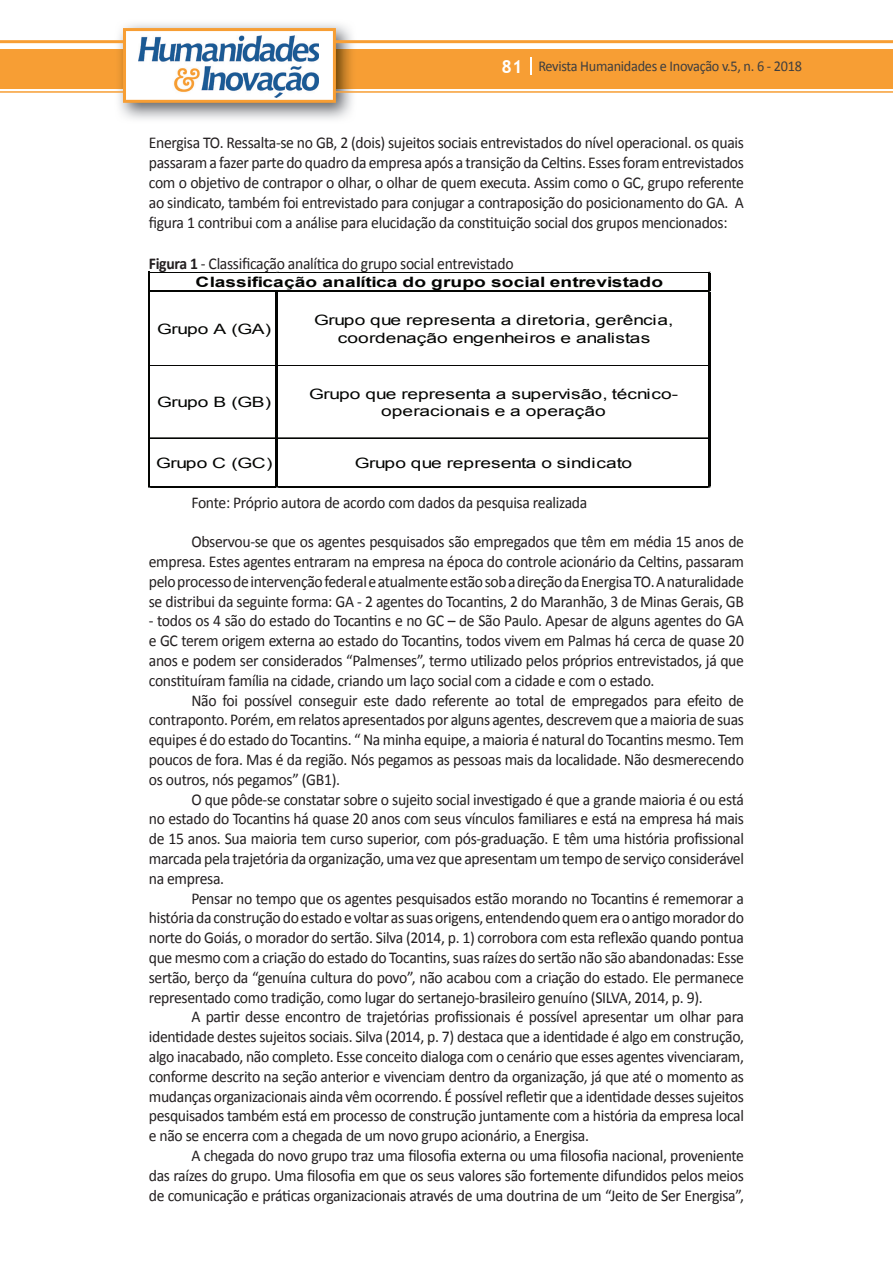
<style>
.page{position:relative;width:893px;height:1263px;background:#fff}
.page>*{position:absolute;margin:0;border:0;box-sizing:border-box;transform-origin:0 0}
.t1{font:16.5px/19.8px "Calibri";letter-spacing:-.02em;color:#231f20;text-align:justify;scale:.95 1}
.t2{font:15px "Calibri";letter-spacing:-.02em;color:#3e3e3f;scale:.95 1}
.t3{font:14.25px/17.9px "Arial";color:#040503;text-align:center;scale:1.34 1}
.t4{font:700 14.25px "Arial";letter-spacing:.005em;color:#040503;scale:1.34 1}
.s1{font-family:"Trebuchet MS";font-weight:700;font-size:18px;color:#fff}
.s2{font-weight:700}
</style>
<div class="page">
<div style="left:441px;top:49px;width:452px;height:39px;background:#f79e34"></div>
<div style="left:333px;top:49px;width:108px;height:39px;background:#f79e34"></div>
<div style="left:0;top:49px;width:124px;height:39px;background:#f79e34"></div>
<svg style="left:530px;top:57px;width:2px;height:18px"></svg>
<img style="left:115px;top:23px;width:241px;height:97px">
<img style="left:336px;top:49px;width:20px;height:39px">
<img style="left:115px;top:49px;width:8px;height:39px">
<div style="left:125px;top:30px;width:209px;height:71px;background:#fff"></div>
<img style="left:138px;top:35px;width:181px;height:62px">
<div style="left:123px;top:28px;width:213px;height:75px;border:3px solid #f79e34"></div>
<hr style="left:0;top:40px;width:124px;height:3px;background:#f79e34">
<hr style="left:0;top:91px;width:124px;height:2px;background:#f79e34">
<hr style="left:333px;top:40px;width:560px;height:3px;background:#f79e34">
<hr style="left:333px;top:91px;width:560px;height:2px;background:#f79e34">
<hr style="left:150px;top:272px;width:560px;height:1px;background:#040503">
<hr style="left:150px;top:290px;width:560px;height:2px;background:#040503">
<hr style="left:150px;top:365px;width:126px;height:1px;background:#040503">
<hr style="left:150px;top:437px;width:126px;height:1px;background:#040503">
<hr style="left:150px;top:438px;width:126px;height:1px;background:#040503">
<hr style="left:149px;top:272px;width:1px;height:216px;background:#040503">
<hr style="left:276px;top:292px;width:2px;height:196px;background:#040503">
<hr style="left:150px;top:486px;width:560px;height:2px;background:#040503">
<hr style="left:708px;top:273px;width:2px;height:215px;background:#040503">
<hr style="left:278px;top:365px;width:430px;height:1px;background:#040503">
<hr style="left:278px;top:437px;width:430px;height:1px;background:#040503">
<hr style="left:278px;top:438px;width:430px;height:1px;background:#040503">
<p class="t2" style="left:501px;top:57px;width:318px"><span class="s1">81</span> Revista Humanidades e Inovação v.5, n. 6 - 2018</p>
<p class="t1" style="left:149px;top:133px;width:628px">Energisa TO. Ressalta-se no GB, 2 (dois) sujeitos sociais entrevistados do nível operacional. os quais passaram a fazer parte do quadro da empresa após a transição da Celtins. Esses foram entrevistados com o objetivo de contrapor o olhar, o olhar de quem executa. Assim como o GC, grupo referente ao sindicato, também foi entrevistado para conjugar a contraposição do posicionamento do GA. A figura 1 contribui com a análise para elucidação da constituição social dos grupos mencionados:</p>
<p class="t1" style="left:149px;top:254px;width:385px"><span class="s2">Figura 1</span> - Classificação analítica do grupo social entrevistado</p>
<p class="t4" style="left:195px;top:272px;width:350px">Classificação analítica do grupo social entrevistado</p>
<p class="t3" style="left:157px;top:320px;width:87px">Grupo A (GA)</p>
<p class="t3" style="left:314px;top:312px;width:270px">Grupo que representa a diretoria, gerência, coordenação engenheiros e analistas</p>
<p class="t3" style="left:157px;top:394px;width:87px">Grupo B (GB)</p>
<p class="t3" style="left:309px;top:385px;width:277px">Grupo que representa a supervisão, técnico&shy;operacionais e a operação</p>
<p class="t3" style="left:156px;top:454px;width:88px">Grupo C (GC)</p>
<p class="t3" style="left:355px;top:454px;width:209px">Grupo que representa o sindicato</p>
<p class="t1" style="left:191px;top:492px;width:418px">Fonte: Próprio autora de acordo com dados da pesquisa realizada</p>
<p class="t1" style="left:149px;top:532px;width:628px;text-indent:43px">Observou-se que os agentes pesquisados são empregados que têm em média 15 anos de empresa. Estes agentes entraram na empresa na época do controle acionário da Celtins, passaram pelo processo de intervenção federal e atualmente estão sob a direção da Energisa TO. A naturalidade se distribui da seguinte forma: GA - 2 agentes do Tocantins, 2 do Maranhão, 3 de Minas Gerais, GB</p>
<p class="t1" style="left:149px;top:611px;width:628px">- todos os 4 são do estado do Tocantins e no GC – de São Paulo. Apesar de alguns agentes do GA e GC terem origem externa ao estado do Tocantins, todos vivem em Palmas há cerca de quase 20 anos e podem ser considerados “Palmenses”, termo utilizado pelos próprios entrevistados, já que constituíram família na cidade, criando um laço social com a cidade e com o estado.</p>
<p class="t1" style="left:149px;top:690px;width:628px;text-indent:43px">Não foi possível conseguir este dado referente ao total de empregados para efeito de contraponto. Porém, em relatos apresentados por alguns agentes, descrevem que a maioria de suas equipes é do estado do Tocantins. “ Na minha equipe, a maioria é natural do Tocantins mesmo. Tem poucos de fora. Mas é da região. Nós pegamos as pessoas mais da localidade. Não desmerecendo os outros, nós pegamos” (GB1).</p>
<p class="t1" style="left:149px;top:789px;width:628px;text-indent:43px">O que pôde-se constatar sobre o sujeito social investigado é que a grande maioria é ou está no estado do Tocantins há quase 20 anos com seus vínculos familiares e está na empresa há mais de 15 anos. Sua maioria tem curso superior, com pós-graduação. E têm uma história profissional marcada pela trajetória da organização, uma vez que apresentam um tempo de serviço considerável na empresa.</p>
<p class="t1" style="left:149px;top:888px;width:628px;text-indent:43px">Pensar no tempo que os agentes pesquisados estão morando no Tocantins é rememorar a história da construção do estado e voltar as suas origens, entendendo quem era o antigo morador do norte do Goiás, o morador do sertão. Silva (2014, p. 1) corrobora com esta reflexão quando pontua que mesmo com a criação do estado do Tocantins, suas raízes do sertão não são abandonadas: Esse sertão, berço da “genuína cultura do povo”, não acabou com a criação do estado. Ele permanece representado como tradição, como lugar do sertanejo-brasileiro genuíno (SILVA, 2014, p. 9).</p>
<p class="t1" style="left:149px;top:1007px;width:628px;text-indent:43px">A partir desse encontro de trajetórias profissionais é possível apresentar um olhar para identidade destes sujeitos sociais. Silva (2014, p. 7) destaca que a identidade é algo em construção, algo inacabado, não completo. Esse conceito dialoga com o cenário que esses agentes vivenciaram, conforme descrito na seção anterior e vivenciam dentro da organização, já que até o momento as mudanças organizacionais ainda vêm ocorrendo. É possível refletir que a identidade desses sujeitos pesquisados também está em processo de construção juntamente com a história da empresa local e não se encerra com a chegada de um novo grupo acionário, a Energisa.</p>
<p class="t1" style="left:149px;top:1146px;width:628px;text-indent:43px">A chegada do novo grupo traz uma filosofia externa ou uma filosofia nacional, proveniente das raízes do grupo. Uma filosofia em que os seus valores são fortemente difundidos pelos meios de comunicação e práticas organizacionais através de uma doutrina de um “Jeito de Ser Energisa”,</p>
</div>
